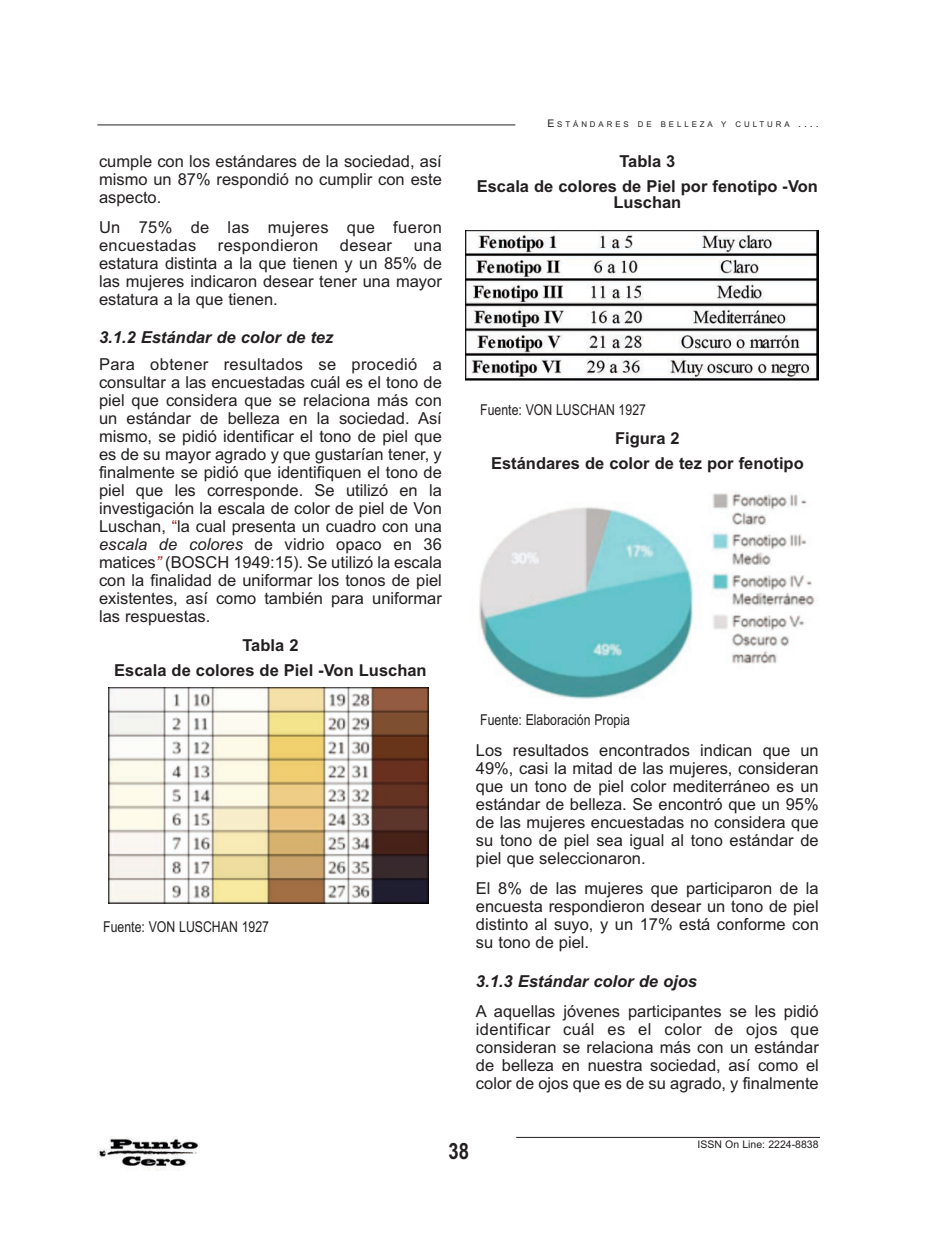
<style>
.page{position:relative;width:927px;height:1246px;background:#fff}
.page>*{position:absolute;margin:0;border:0;box-sizing:border-box;transform-origin:0 0}
.t1{font:700 22.5px "Arial Narrow";color:#231f20}
.t2{font:16.5px/18px "Arial";color:#231f20;text-align:justify}
.t3{font:700 16.5px/25px "Arial";color:#231f20;text-align:center}
.t4{font:16.5px/18px "Arial";letter-spacing:.02em;color:#231f20}
.t5{font:italic 700 16.5px "Arial";color:#231f20}
.t6{font:15px "Arial Narrow";color:#231f20}
.t7{font:10.5px "Arial";color:#231f20}
.t8{font:7.8px "Arial";letter-spacing:.37em;color:#231f20}
.s1{color:#ac1d16}
.s2{font-style:italic}
.s3{font-style:italic;color:#ac1d16}
.s4{font-size:10.5px}
</style>
<div class="page">
<hr style="left:97px;top:125px;width:418px;height:1px;background:#231f20">
<hr style="left:516px;top:1137px;width:304px;height:1px;background:#231f20">
<img style="left:98px;top:1136px;width:101px;height:34px">
<img style="left:109px;top:688px;width:319px;height:216px">
<img style="left:465px;top:230px;width:353px;height:151px">
<img style="left:479px;top:493px;width:336px;height:206px">
<p class="t2" style="left:99px;top:152px;width:344px">cumple con los estándares de la sociedad, así mismo un 87% respondió no cumplir con este aspecto.</p>
<p class="t4" style="left:99px;top:219px;width:344px">Un 75% de las mujeres que fueron encuestadas</p>
<p class="t4" style="left:218px;top:237px;width:102px">respondieron</p>
<p class="t2" style="left:340px;top:237px;width:54px">desear</p>
<p class="t2" style="left:99px;top:237px;width:344px;text-indent:315px">una estatura distinta a la que tienen y un 85% de las mujeres indicaron desear tener una mayor estatura a la que tienen.</p>
<p class="t5" style="left:99px;top:328px;width:236px">3.1.2 Estándar de color de tez</p>
<p class="t2" style="left:99px;top:355px;width:344px">Para obtener resultados se procedió a consultar a las encuestadas cuál es el tono de piel que considera que se relaciona más con un estándar de belleza en la sociedad. Así mismo, se pidió identificar el tono de piel que es de su mayor agrado y que gustarían tener, y finalmente se pidió que identifiquen el tono de piel que les corresponde. Se utilizó en la investigación la escala de color de piel de Von Luschan, <span class="s1">“</span>la cual presenta un cuadro con una <span class="s2">escala de colores</span> de vidrio opaco en 36 matices<span class="s3">”</span> (BOSCH 1949:15). Se utilizó la escala con la finalidad de uniformar los tonos de piel existentes, así como también para uniformar las respuestas.</p>
<p class="t3" style="left:114px;top:633px;width:314px">Tabla 2<br>Escala de colores de Piel -Von Luschan</p>
<p class="t6" style="left:103px;top:918px;width:167px">Fuente: VON LUSCHAN 1927</p>
<p class="t8" style="left:547px;top:120px;width:273px"><span class="s4">E</span>STÁNDARES DE BELLEZA Y CULTURA <span class="s4">....</span></p>
<p class="t3" style="left:477px;top:148px;width:343px">Tabla 3<br>Escala de colores de Piel por fenotipo -Von</p>
<p class="t3" style="left:613px;top:190px;width:69px">Luschan</p>
<p class="t6" style="left:480px;top:401px;width:167px">Fuente: VON LUSCHAN 1927</p>
<p class="t3" style="left:491px;top:426px;width:314px">Figura 2<br>Estándares de color de tez por fenotipo</p>
<p class="t6" style="left:480px;top:711px;width:151px">Fuente: Elaboración Propia</p>
<p class="t2" style="left:476px;top:741px;width:344px">Los resultados encontrados indican que un 49%, casi la mitad de las mujeres, consideran que un tono de piel color mediterráneo es un estándar de belleza. Se encontró que un 95% de las mujeres encuestadas no considera que su tono de piel sea igual al tono estándar de piel que seleccionaron.</p>
<p class="t2" style="left:476px;top:880px;width:344px">El 8% de las mujeres que participaron de la encuesta respondieron desear un tono de piel distinto al suyo, y un 17% está conforme con su tono de piel.</p>
<p class="t5" style="left:476px;top:971px;width:222px">3.1.3 Estándar color de ojos</p>
<p class="t2" style="left:476px;top:1003px;width:344px">A aquellas jóvenes participantes se les pidió identificar cuál es el color de ojos que consideran se relaciona más con un estándar de belleza en nuestra sociedad, así como el color de ojos que es de su agrado, y finalmente</p>
<h1 class="t1" style="left:449px;top:1138px;width:22px">38</h1>
<p class="t7" style="left:697px;top:1138px;width:123px">ISSN On Line: 2224-8838</p>
</div>
